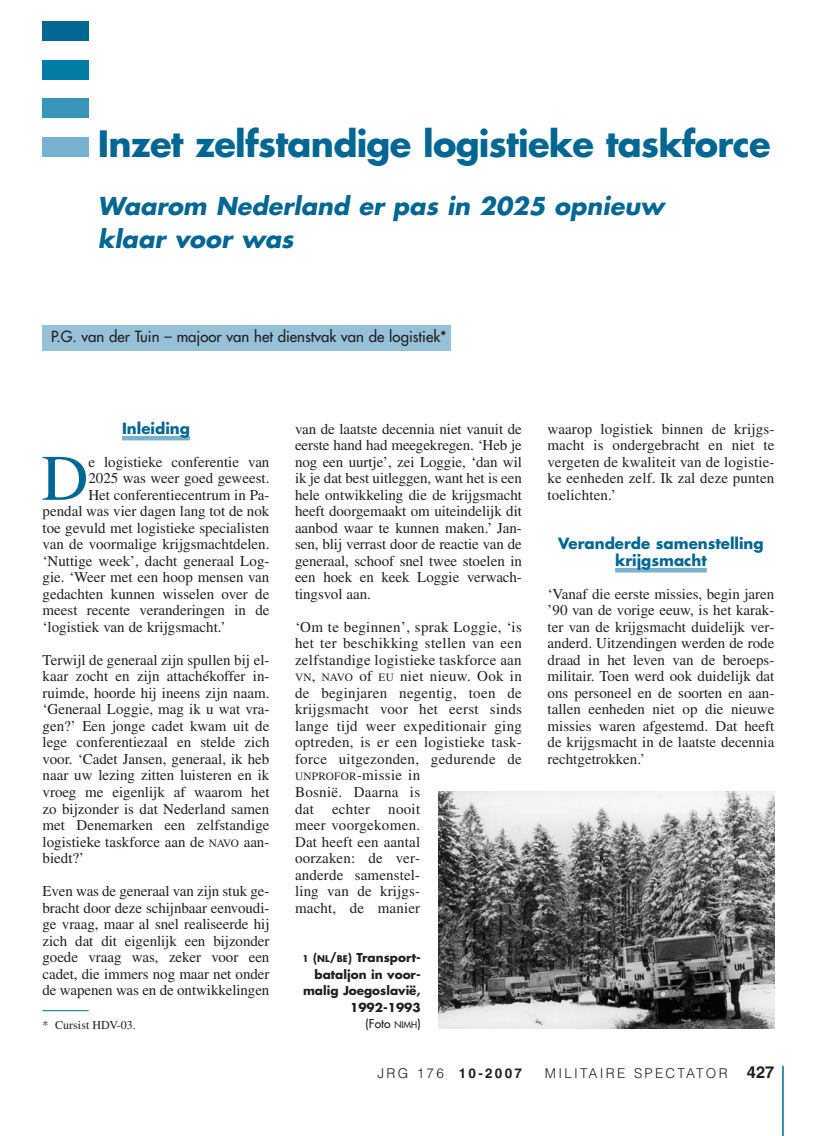
<style>
.page{position:relative;width:817px;height:1136px;background:#fff}
.page>*{position:absolute;margin:0;border:0;box-sizing:border-box;transform-origin:0 0}
.t1{font:64.8px "Times";color:#006792}
.t2{font:700 35.25px "Futura";letter-spacing:-.02em;color:#006792}
.t3{font:italic 700 24px/33px "Futura";color:#006792}
.t4{font:15px/16.5px "Times";color:#231f20;text-align:justify}
.t5{font:15px/16.5px "Times";letter-spacing:.02em;color:#231f20}
.t6{font:15px "Futura";color:#231f20}
.t7{font:700 15px/16.5px "Futura";color:#006792;text-align:center}
.t8{font:300 13.5px "Helvetica";letter-spacing:.165em;color:#231f20}
.t9{font:700 13.5px "Helvetica";letter-spacing:.165em;color:#231f20}
.t10{font:700 12px/16.5px "Futura";color:#231f20;text-align:right}
.t11{font:12px "Times";color:#231f20}
.s1{font-size:11.25px}
.s2{font-size:9px}
.s3{font-weight:400}
.s4{font-weight:400;font-size:9px}
.s5{font-weight:300}
.s6{font-weight:700;font-size:16.5px}
</style>
<div class="page">
<hr style="left:782px;top:1065px;width:1px;height:70px;background:#006792">
<hr style="left:122px;top:436px;width:68px;height:4px;background:#79b2ce">
<hr style="left:615px;top:568px;width:91px;height:4px;background:#79b2ce">
<div style="left:43px;top:99px;width:46px;height:19px;background:#3995b9"></div>
<div style="left:43px;top:60px;width:46px;height:19px;background:#007ca5"></div>
<div style="left:43px;top:21px;width:46px;height:19px;background:#006792"></div>
<div style="left:43px;top:137px;width:46px;height:20px;background:#79b2ce"></div>
<div style="left:43px;top:325px;width:408px;height:25px;background:#96c1d9"></div>
<hr style="left:43px;top:1010px;width:46px;height:1px;background:#006792">
<img style="left:438px;top:791px;width:336px;height:236px">
<h2 class="t2" style="left:98px;top:127px;width:674px">Inzet zelfstandige logistieke taskforce</h2>
<h3 class="t3" style="left:98px;top:191px;width:571px">Waarom Nederland er pas in 2025 opnieuw klaar voor was</h3>
<p class="t6" style="left:51px;top:329px;width:397px">P.G. van der Tuin – majoor van het dienstvak van de logistiek*</p>
<p class="t7" style="left:122px;top:421px;width:69px">Inleiding</p>
<h1 class="t1" style="left:42px;top:454px;width:48px">D</h1>
<p class="t4" style="left:88px;top:455px;width:183px">e logistieke conferentie van</p>
<p class="t4" style="left:88px;top:471px;width:183px">2025 was weer goed geweest.</p>
<p class="t4" style="left:88px;top:488px;width:183px">Het conferentiecentrum in Pa-</p>
<p class="t4" style="left:43px;top:504px;width:228px">pendal was vier dagen lang tot de nok</p>
<p class="t4" style="left:43px;top:521px;width:228px">toe gevuld met logistieke specialisten</p>
<p class="t4" style="left:43px;top:537px;width:228px">van de voormalige krijgsmachtdelen.</p>
<p class="t4" style="left:43px;top:554px;width:228px">‘Nuttige week’, dacht generaal Log-</p>
<p class="t4" style="left:43px;top:570px;width:228px">gie. ‘Weer met een hoop mensen van</p>
<p class="t4" style="left:43px;top:587px;width:228px">gedachten kunnen wisselen over de</p>
<p class="t4" style="left:43px;top:603px;width:228px">meest recente veranderingen in de</p>
<p class="t4" style="left:43px;top:620px;width:184px">‘logistiek van de krijgsmacht.’</p>
<p class="t4" style="left:43px;top:653px;width:228px">Terwijl de generaal zijn spullen bij el&shy;kaar zocht en zijn attachékoffer in&shy;ruimde, hoorde hij ineens zijn naam. ‘Generaal Loggie, mag ik u wat vra&shy;gen?’ Een jonge cadet kwam uit de lege conferentiezaal en stelde zich voor. ‘Cadet Jansen, generaal, ik heb naar uw lezing zitten luisteren en ik vroeg me eigenlijk af waarom het zo bijzonder is dat Nederland samen met Denemarken een zelfstandige logistieke taskforce aan de <span class="s1">NAVO</span> aan&shy;biedt?’</p>
<p class="t4" style="left:43px;top:884px;width:228px">Even was de generaal van zijn stuk ge&shy;bracht door deze schijnbaar eenvoudi&shy;ge vraag, maar al snel realiseerde hij zich dat dit eigenlijk een bijzonder goede vraag was, zeker voor een cadet, die immers nog maar net onder de wapenen was en de ontwikkelingen</p>
<p class="t11" style="left:43px;top:1020px;width:95px">* Cursist HDV-03.</p>
<p class="t4" style="left:295px;top:422px;width:228px">van de laatste decennia niet vanuit de eerste hand had meege kregen. ‘Heb je nog een uurtje’, zei Loggie, ‘dan wil ik je dat best uitleggen, want het is een hele ontwikkeling die de krijgsmacht heeft doorgemaakt om uiteindelijk dit aanbod waar te kunnen maken.’ Jan&shy;sen, blij verrast door de reactie van de generaal, schoof snel twee stoelen in een hoek en keek Loggie verwach&shy;tingsvol aan.</p>
<p class="t5" style="left:295px;top:620px;width:228px">‘Om te beginnen’, sprak Loggie, ‘is het ter beschikking stellen van een zelfstandige logistieke taskforce aan<br><span class="s1">VN</span>, <span class="s1">NAVO</span> of <span class="s1">EU</span> niet nieuw. Ook in de beginjaren negentig, toen de krijgsmacht voor het eerst sinds lange tijd weer expeditionair ging optreden, is er een logistieke task&shy;force uitgezonden, gedurende de<br><span class="s1">UNPROFOR</span>-missie in<br>Bosnië. Daarna is<br>dat echter nooit<br>meer voorgekomen.<br>Dat heeft een aantal<br>oorzaken: de ver -<br>anderde samenstel-<br>ling van de krijgs-<br>macht, de manier</p>
<p class="t10" style="left:302px;top:950px;width:120px"><span class="s2">1</span> (<span class="s2">NL</span>/<span class="s2">BE</span>) Transport&shy;bataljon in voor&shy;malig Joegoslavië,<br>1992-1993<br><span class="s3">(Foto</span> <span class="s4">NIMH</span><span class="s3">)</span></p>
<p class="t4" style="left:547px;top:422px;width:228px">waarop logistiek binnen de krijgs&shy;macht is ondergebracht en niet te vergeten de kwaliteit van de logistie&shy;ke eenheden zelf. Ik zal deze punten toelichten.’</p>
<p class="t7" style="left:558px;top:536px;width:207px">Veranderde samenstelling krijgsmacht</p>
<p class="t4" style="left:547px;top:587px;width:228px">‘Vanaf die eerste missies, begin jaren ’90 van de vorige eeuw, is het karak&shy;ter van de krijgsmacht duidelijk ver&shy;anderd. Uitzendingen werden de rode draad in het leven van de beroeps - militair. Toen werd ook duidelijk dat ons personeel en de soorten en aan&shy;tallen eenheden niet op die nieuwe missies waren afgestemd. Dat heeft de krijgsmacht in de laatste decennia rechtgetrokken.’</p>
<p class="t9" style="left:377px;top:1067px;width:146px"><span class="s5">JRG 176</span> 10-2007</p>
<p class="t8" style="left:544px;top:1067px;width:231px">MILITAIRE SPECTATOR <span class="s6">427</span></p>
</div>
